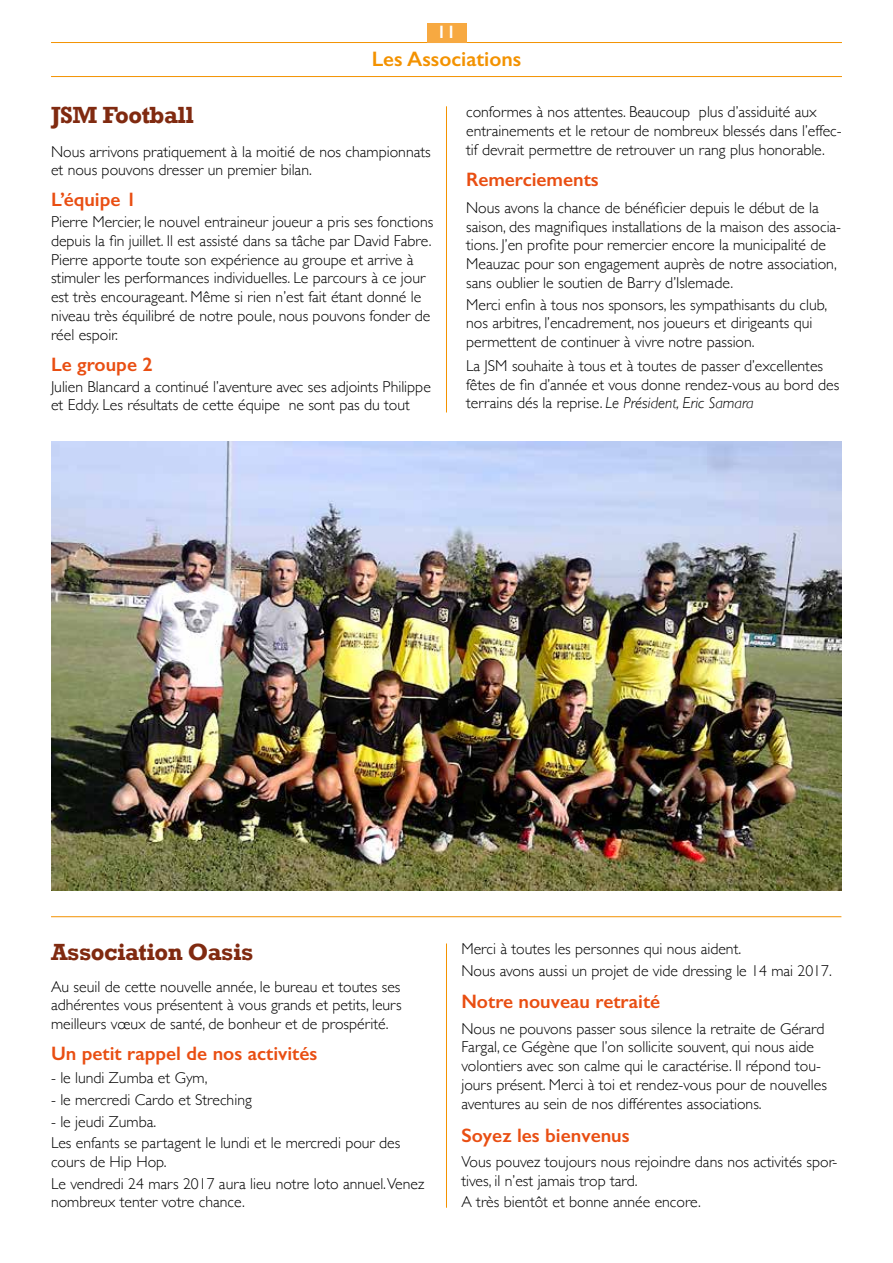
<style>
.page{position:relative;width:893px;height:1263px;background:#fff}
.page>*{position:absolute;margin:0;border:0;box-sizing:border-box;transform-origin:0 0}
.t1{font:700 24px "Rockwell";letter-spacing:-.02em;color:#802a10}
.t2{font:600 21px "Gill Sans";color:#f39200}
.t3{font:600 19.5px "Gill Sans";color:#e94e12}
.t4{font:600 18px "Gill Sans";color:#fff}
.t5{font:300 15.75px/18.8px "Gill Sans";color:#000}
.s1{font-style:italic}
</style>
<div class="page">
<hr style="left:51px;top:76px;width:791px;height:1px;background:#f39200">
<hr style="left:51px;top:42px;width:791px;height:1px;background:#f39200">
<div style="left:427px;top:23px;width:39px;height:20px;background:#f7a941"></div>
<hr style="left:446px;top:106px;width:1px;height:306px;background:#f39200">
<img style="left:51px;top:441px;width:791px;height:450px">
<hr style="left:446px;top:943px;width:1px;height:265px;background:#f39200">
<hr style="left:51px;top:916px;width:790px;height:1px;background:#f39200">
<p class="t4" style="left:437px;top:21px;width:21px">11</p>
<h2 class="t2" style="left:372px;top:46px;width:151px">Les Associations</h2>
<h1 class="t1" style="left:51px;top:100px;width:145px">JSM Football</h1>
<p class="t5" style="left:51px;top:141px;width:381px">Nous arrivons pratiquement à la moitié de nos championnats et nous pouvons dresser un premier bilan.</p>
<p class="t3" style="left:51px;top:188px;width:87px">L’équipe 1</p>
<p class="t5" style="left:51px;top:212px;width:384px">Pierre Mercier, le nouvel entraineur joueur a pris ses fonctions depuis la fin juillet. Il est assisté dans sa tâche par David Fabre.<br>Pierre apporte toute son expérience au groupe et arrive à stimuler les performances individuelles. Le parcours à ce jour est très encourageant. Même si rien n’est fait étant donné le niveau très équilibré de notre poule, nous pouvons fonder de réel espoir.</p>
<p class="t3" style="left:51px;top:352px;width:103px">Le groupe 2</p>
<p class="t5" style="left:51px;top:376px;width:381px">Julien Blancard a continué l’aventure avec ses adjoints Philippe et Eddy. Les résultats de cette équipe ne sont pas du tout</p>
<p class="t5" style="left:466px;top:102px;width:377px">conformes à nos attentes. Beaucoup plus d’assiduité aux entrainements et le retour de nombreux blessés dans l’effec&shy;tif devrait permettre de retrouver un rang plus honorable.</p>
<p class="t3" style="left:466px;top:167px;width:134px">Remerciements</p>
<p class="t5" style="left:466px;top:198px;width:377px">Nous avons la chance de bénéficier depuis le début de la saison, des magnifiques installations de la maison des associa&shy;tions. J’en profite pour remercier encore la municipalité de Meauzac pour son engagement auprès de notre association, sans oublier le soutien de Barry d’Islemade.</p>
<p class="t5" style="left:466px;top:294px;width:363px">Merci enfin à tous nos sponsors, les sympathisants du club, nos arbitres, l’encadrement, nos joueurs et dirigeants qui permettent de continuer à vivre notre passion.</p>
<p class="t5" style="left:466px;top:356px;width:375px">La JSM souhaite à tous et à toutes de passer d’excellentes fêtes de fin d’année et vous donne rendez-vous au bord des terrains dés la reprise. <span class="s1">Le Président, Eric Samara</span></p>
<h1 class="t1" style="left:51px;top:937px;width:204px">Association Oasis</h1>
<p class="t5" style="left:51px;top:976px;width:352px;text-align:justify">Au seuil de cette nouvelle année, le bureau et toutes ses adhérentes vous présentent à vous grands et petits, leurs meilleurs vœux de santé, de bonheur et de prospérité.</p>
<p class="t3" style="left:51px;top:1042px;width:268px">Un petit rappel de nos activités</p>
<p class="t5" style="left:51px;top:1068px;width:158px">- le lundi Zumba et Gym,</p>
<p class="t5" style="left:51px;top:1089px;width:202px">- le mercredi Cardo et Streching</p>
<p class="t5" style="left:51px;top:1110px;width:351px;line-height:21.8px">- le jeudi Zumba.<br>Les enfants se partagent le lundi et le mercredi pour des</p>
<p class="t5" style="left:51px;top:1150px;width:375px;line-height:21.8px">cours de Hip Hop.<br>Le vendredi 24 mars 2017 aura lieu notre loto annuel.Venez</p>
<p class="t5" style="left:51px;top:1192px;width:195px">nombreux tenter votre chance.</p>
<p class="t5" style="left:461px;top:937px;width:372px;line-height:21.8px">Merci à toutes les personnes qui nous aident.<br>Nous avons aussi un projet de vide dressing le 14 mai 2017.</p>
<p class="t3" style="left:461px;top:990px;width:200px">Notre nouveau retraité</p>
<p class="t5" style="left:461px;top:1018px;width:367px">Nous ne pouvons passer sous silence la retraite de Gérard Fargal, ce Gégène que l’on sollicite souvent, qui nous aide volontiers avec son calme qui le caractérise. Il répond tou&shy;jours présent. Merci à toi et rendez-vous pour de nouvelles aventures au sein de nos différentes associations.</p>
<p class="t3" style="left:461px;top:1123px;width:170px">Soyez les bienvenus</p>
<p class="t5" style="left:461px;top:1151px;width:378px">Vous pouvez toujours nous rejoindre dans nos activités spor&shy;tives, il n’est jamais trop tard.</p>
<p class="t5" style="left:461px;top:1192px;width:241px">A très bientôt et bonne année encore.</p>
</div>
